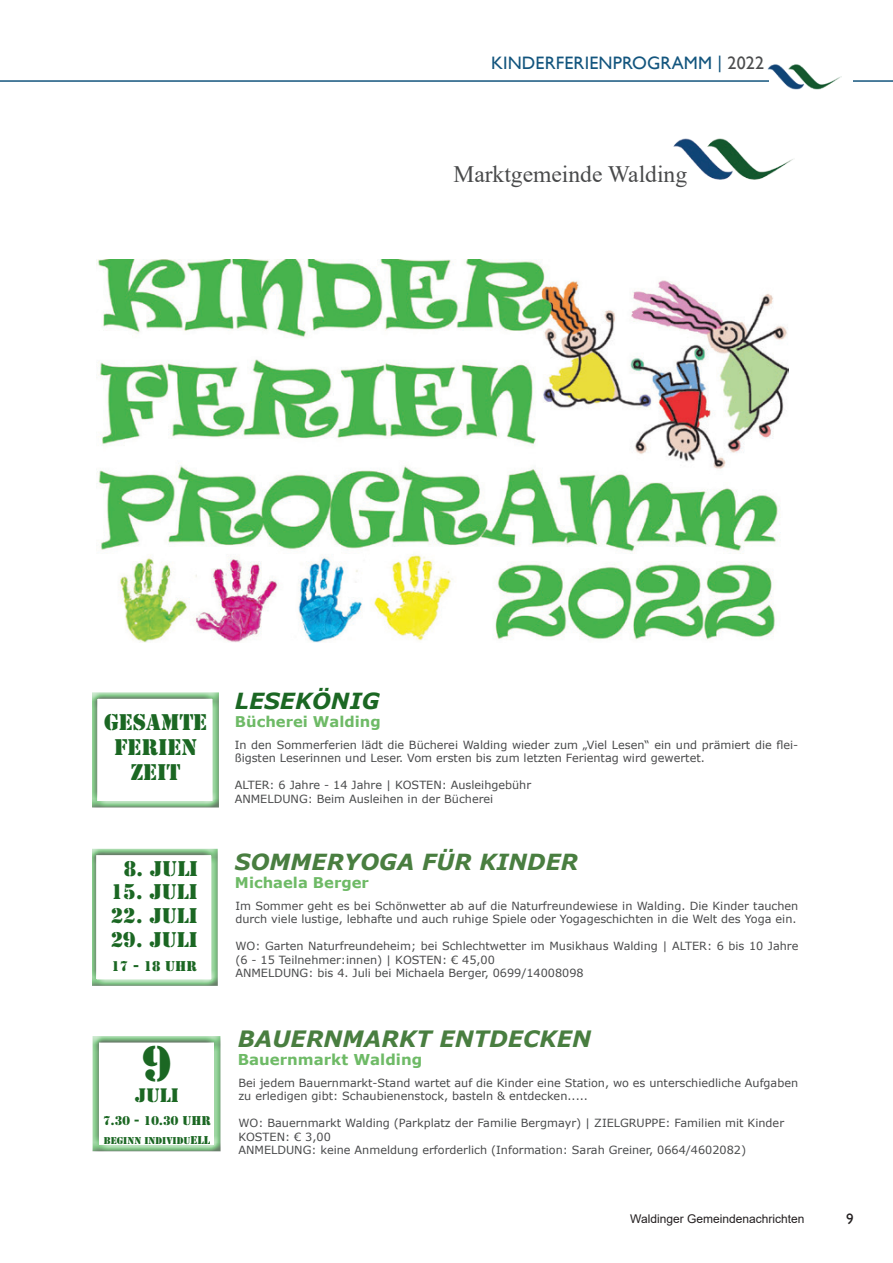
<style>
.page{position:relative;width:893px;height:1263px;background:#fff}
.page>*{position:absolute;margin:0;border:0;box-sizing:border-box;transform-origin:0 0}
.t1{font:46.35px "Stencil Std";color:#1b6723}
.t2{font:23.55px "Times New Roman";color:#494a4b}
.t3{font:italic 700 22.5px "Verdana";color:#497e40}
.t4{font:italic 700 22.2px "Verdana";color:#497e40}
.t5{font:italic 700 22.2px "Verdana";color:#1b6723}
.t6{font:21.15px/25.3px "Stencil Std";color:#1b6723;text-align:center}
.t7{font:19.8px "Stencil Std";color:#1b6723}
.t8{font:18.15px "Stencil Std";color:#1b6723}
.t9{font:18px "Gill Sans";letter-spacing:.01em;color:#13557e}
.t10{font:700 15px "Verdana";color:#6eba66}
.t11{font:15px "Gill Sans";color:#231f20}
.t12{font:700 14.85px "Verdana";color:#6eba66}
.t13{font:13.2px "Stencil Std";color:#1b6723}
.t14{font:12px "Arial";color:#231f20}
.t15{font:11.85px "Stencil Std";color:#1b6723}
.t16{font:11.25px/13.5px "Verdana";color:#494a4b}
.t17{font:9.3px "Stencil Std";color:#1b6723}
.s1{color:#4b4c4d}
.s2{font-size:10.65px}
</style>
<div class="page">
<hr style="left:0;top:80px;width:893px;height:2px;background:#13557e">
<div style="left:769px;top:50px;width:84px;height:60px;background:#fff"></div>
<img style="left:768px;top:64px;width:74px;height:26px">
<div style="left:93px;top:1036px;width:129px;height:116px;background:#231f20;opacity:.75"></div>
<div style="left:93px;top:692px;width:127px;height:116px;background:#231f20;opacity:.75"></div>
<div style="left:93px;top:848px;width:126px;height:138px;background:#231f20;opacity:.75"></div>
<img style="left:673px;top:138px;width:120px;height:42px">
<img style="left:96px;top:259px;width:692px;height:384px">
<h3 class="t9" style="left:491px;top:52px;width:275px">KINDERFERIENPROGRAMM | <span class="s1">2022</span></h3>
<h2 class="t2" style="left:453px;top:157px;width:235px">Marktgemeinde Walding</h2>
<h3 class="t5" style="left:235px;top:686px;width:146px">LESEKÖNIG</h3>
<h3 class="t6" style="left:104px;top:709px;width:104px">GESAMTE</h3>
<h3 class="t12" style="left:235px;top:711px;width:147px">Bücherei Walding</h3>
<h3 class="t6" style="left:114px;top:735px;width:85px">FERIEN<br>ZEIT</h3>
<p class="t16" style="left:235px;top:738px;width:565px">In den Sommerferien lädt die Bücherei Walding wieder zum „Viel Lesen“ ein und prämiert die flei&shy;ßigsten Leserinnen und Leser. Vom ersten bis zum letzten Ferientag wird gewertet.</p>
<p class="t16" style="left:235px;top:778px;width:298px">ALTER: 6 Jahre - 14 Jahre | KOSTEN: Ausleihgebühr<br>ANMELDUNG: Beim Ausleihen in der Bücherei</p>
<h3 class="t7" style="left:124px;top:855px;width:76px">8. JULI</h3>
<h3 class="t7" style="left:111px;top:879px;width:88px">15. JULI</h3>
<h3 class="t7" style="left:111px;top:903px;width:88px">22. JULI</h3>
<h3 class="t7" style="left:111px;top:927px;width:88px">29. JULI</h3>
<p class="t13" style="left:112px;top:957px;width:87px">17 - 18 UHR</p>
<h1 class="t1" style="left:142px;top:1033px;width:31px">9</h1>
<h3 class="t8" style="left:135px;top:1084px;width:45px">JULI</h3>
<p class="t15" style="left:103px;top:1112px;width:109px">7.30 - 10.30 UHR</p>
<p class="t17" style="left:104px;top:1134px;width:108px">BEGINN INDIVIDU<span class="s2">ELL</span></p>
<h3 class="t4" style="left:235px;top:847px;width:345px">SOMMERYOGA FÜR KINDER</h3>
<h3 class="t12" style="left:235px;top:872px;width:135px">Michaela Berger</h3>
<p class="t16" style="left:235px;top:899px;width:565px">Im Sommer geht es bei Schönwetter ab auf die Naturfreundewiese in Walding. Die Kinder tauchen durch viele lustige, lebhafte und auch ruhige Spiele oder Yogageschichten in die Welt des Yoga ein.</p>
<p class="t16" style="left:235px;top:939px;width:565px">WO: Garten Naturfreundeheim; bei Schlechtwetter im Musikhaus Walding | ALTER: 6 bis 10 Jahre (6 - 15 Teilnehmer:innen) | KOSTEN: € 45,00<br>ANMELDUNG: bis 4. Juli bei Michaela Berger, 0699/14008098</p>
<h3 class="t3" style="left:238px;top:1023px;width:355px">BAUERNMARKT ENTDECKEN</h3>
<h3 class="t10" style="left:238px;top:1049px;width:186px">Bauernmarkt Walding</h3>
<p class="t16" style="left:238px;top:1076px;width:561px">Bei jedem Bauernmarkt-Stand wartet auf die Kinder eine Station, wo es unterschiedliche Aufgaben zu erledigen gibt: Schaubienenstock, basteln &amp; entdecken.....</p>
<p class="t16" style="left:238px;top:1116px;width:547px">WO: Bauernmarkt Walding (Parkplatz der Familie Bergmayr) | ZIELGRUPPE: Familien mit Kinder<br>KOSTEN: € 3,00<br>ANMELDUNG: keine Anmeldung erforderlich (Information: Sarah Greiner, 0664/4602082)</p>
<p class="t14" style="left:630px;top:1210px;width:176px">Waldinger Gemeindenachrichten</p>
<h3 class="t11" style="left:846px;top:1211px;width:9px">9</h3>
</div>
